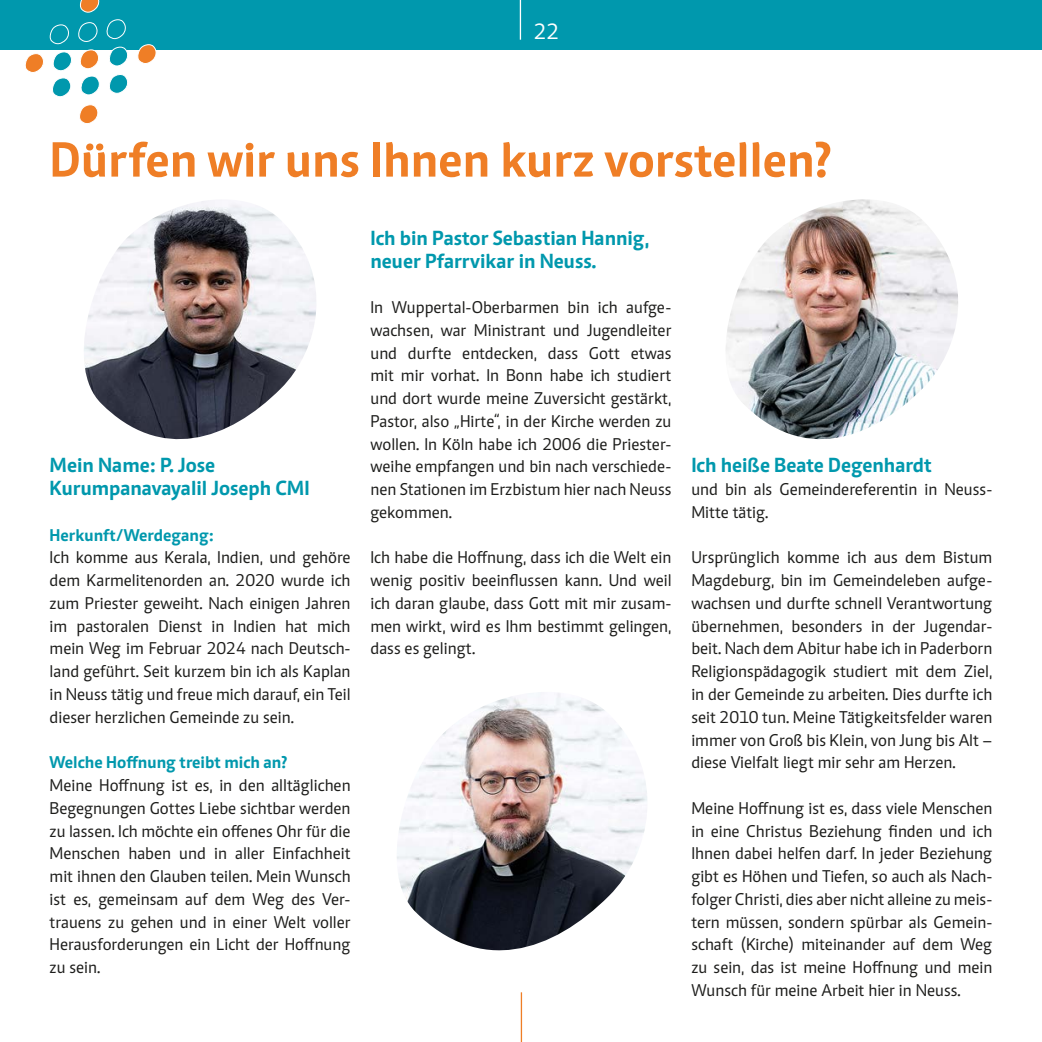
<style>
.page{position:relative;width:1042px;height:1042px;background:#fff}
.page>*{position:absolute;margin:0;border:0;box-sizing:border-box;transform-origin:0 0}
.t1{font:700 50.75px "Caput";color:#ef7e26}
.t2{font:22.75px "Caput";color:#fff}
.t3{font:700 21px "Caput";color:#0098ad}
.t4{font:17.5px/22.8px "Caput";color:#1d1d1b;text-align:justify}
.t5{font:700 17.5px "Caput";color:#0098ad}
</style>
<div class="page">
<hr style="left:521px;top:992px;width:1px;height:50px;background:#ef7e26">
<div style="left:0;top:0;width:1042px;height:50px;background:#0098ad"></div>
<img style="left:84px;top:200px;width:232px;height:240px">
<img style="left:397px;top:692px;width:250px;height:259px">
<img style="left:726px;top:199px;width:232px;height:241px">
<hr style="left:520px;top:0;width:1px;height:40px;background:#fff">
<svg style="left:79px;top:104px;width:19px;height:20px"></svg>
<svg style="left:25px;top:0;width:131px;height:97px"></svg>
<h2 class="t2" style="left:534px;top:19px;width:14px">4</h2>
<p class="t2" style="left:534px;top:19px;width:27px">22</p>
<p class="t1" style="left:50px;top:129px;width:784px">Dürfen wir uns Ihnen kurz vorstellen?</p>
<p class="t3" style="left:50px;top:453px;width:167px">Mein Name: P. Jose</p>
<p class="t3" style="left:50px;top:475px;width:262px">Kurumpanavayalil Joseph CMI</p>
<p class="t5" style="left:50px;top:524px;width:166px">Herkunft/Werdegang:</p>
<p class="t4" style="left:50px;top:546px;width:302px">Ich komme aus Kerala, Indien, und gehöre dem Karmelitenorden an. 2020 wurde ich zum Priester geweiht. Nach einigen Jahren im pastoralen Dienst in Indien hat mich mein Weg im Februar 2024 nach Deutsch&shy;land geführt. Seit kurzem bin ich als Kaplan in Neuss tätig und freue mich darauf, ein Teil dieser herzlichen Gemeinde zu sein.</p>
<p class="t5" style="left:50px;top:752px;width:239px">Welche Hoffnung treibt mich an?</p>
<p class="t4" style="left:50px;top:774px;width:302px">Meine Hoffnung ist es, in den alltäglichen Begegnungen Gottes Liebe sichtbar werden zu lassen. Ich möchte ein offenes Ohr für die Menschen haben und in aller Einfachheit mit ihnen den Glauben teilen. Mein Wunsch ist es, gemeinsam auf dem Weg des Ver&shy;trauens zu gehen und in einer Welt voller Herausforderungen ein Licht der Hoffnung zu sein.</p>
<p class="t3" style="left:370px;top:225px;width:280px">Ich bin Pastor Sebastian Hannig,</p>
<p class="t3" style="left:370px;top:248px;width:227px">neuer Pfarrvikar in Neuss.</p>
<p class="t4" style="left:370px;top:296px;width:302px">In Wuppertal-Oberbarmen bin ich aufge&shy;wachsen, war Ministrant und Jugendleiter und durfte entdecken, dass Gott etwas mit mir vorhat. In Bonn habe ich studiert und dort wurde meine Zuversicht gestärkt, Pastor, also „Hirte“, in der Kirche werden zu wollen. In Köln habe ich 2006 die Priester&shy;weihe empfangen und bin nach verschiede&shy;nen Stationen im Erzbistum hier nach Neuss gekommen.</p>
<p class="t4" style="left:370px;top:546px;width:302px">Ich habe die Hoffnung, dass ich die Welt ein wenig positiv beeinflussen kann. Und weil ich daran glaube, dass Gott mit mir zusam&shy;men wirkt, wird es Ihm bestimmt gelingen, dass es gelingt.</p>
<p class="t3" style="left:691px;top:453px;width:242px">Ich heiße Beate Degenhardt</p>
<p class="t4" style="left:691px;top:478px;width:302px">und bin als Gemeindereferentin in Neuss-<br>Mitte tätig.</p>
<p class="t4" style="left:691px;top:546px;width:302px">Ursprünglich komme ich aus dem Bistum Magdeburg, bin im Gemeindeleben aufge&shy;wachsen und durfte schnell Verantwortung übernehmen, besonders in der Jugendar&shy;beit. Nach dem Abitur habe ich in Paderborn Religionspädagogik studiert mit dem Ziel, in der Gemeinde zu arbeiten. Dies durfte ich seit 2010 tun. Meine Tätigkeitsfelder waren immer von Groß bis Klein, von Jung bis Alt – diese Vielfalt liegt mir sehr am Herzen.</p>
<p class="t4" style="left:691px;top:796px;width:302px">Meine Hoffnung ist es, dass viele Menschen in eine Christus Beziehung finden und ich Ihnen dabei helfen darf. In jeder Beziehung gibt es Höhen und Tiefen, so auch als Nach&shy;folger Christi, dies aber nicht alleine zu meis&shy;tern müssen, sondern spürbar als Gemein&shy;schaft (Kirche) miteinander auf dem Weg zu sein, das ist meine Hoffnung und mein Wunsch für meine Arbeit hier in Neuss.</p>
</div>
